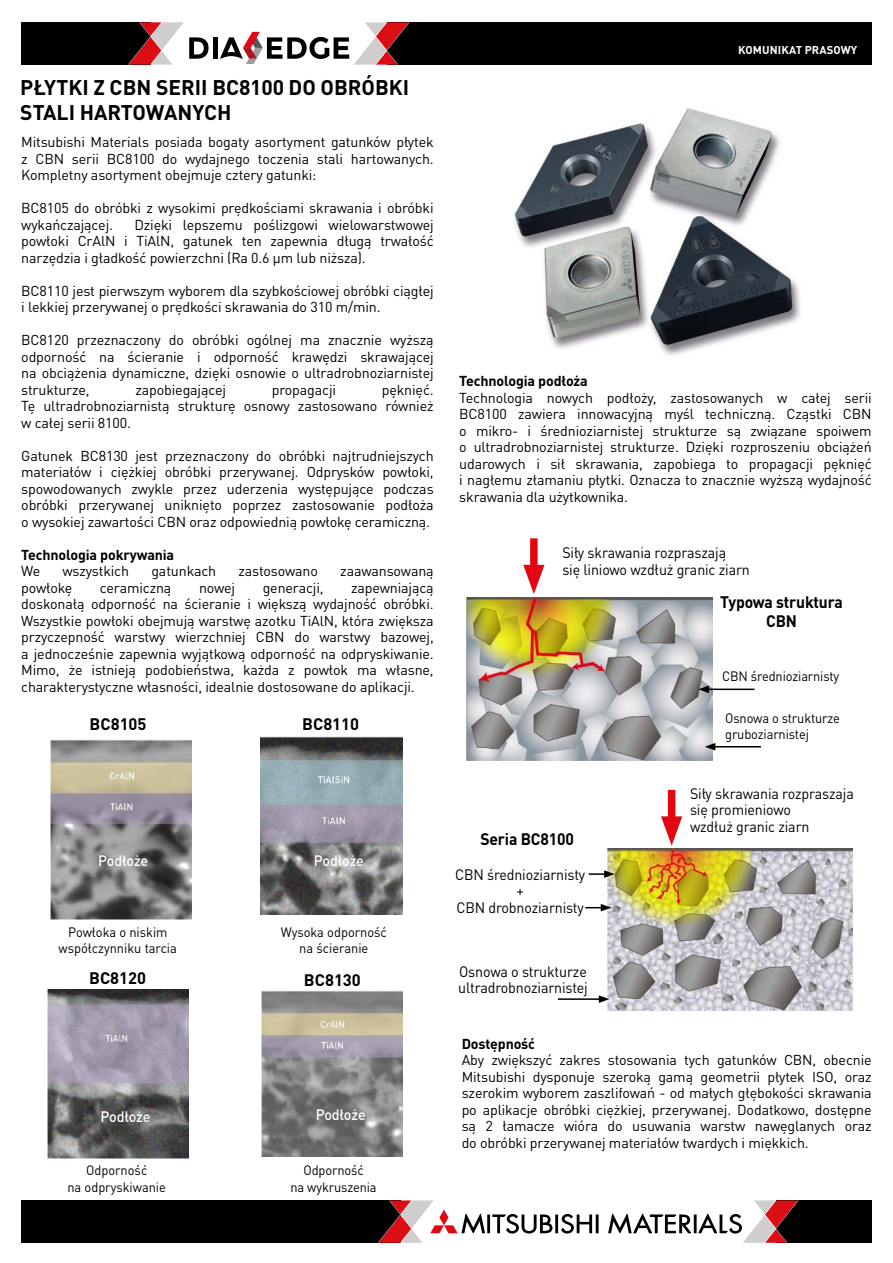
<style>
.page{position:relative;width:893px;height:1263px;background:#fff}
.page>*{position:absolute;margin:0;border:0;box-sizing:border-box;transform-origin:0 0}
.Headline_Planet_Blue{font:700 21px/25.5px "DIN Pro";color:#000}
.Main_text_Block{font:700 16.5px/19.5px "DIN Pro";letter-spacing:-.01em;color:#000;text-align:center;scale:.95 1}
.Main_text_Block-2{font:700 16.5px "DIN Pro";letter-spacing:-.01em;color:#000}
.Arial_R_11Pt_Right{font:15px/16.5px "DIN Pro";letter-spacing:-.01em;color:#000;scale:.95 1}
.Arial_R_11Pt_Right-2{font:500 15px "DIN Pro";letter-spacing:-.01em;color:#fff;scale:.95 1}
.Main_text_Block-3{font:14.25px/16.5px "DIN Pro";letter-spacing:-.01em;color:#000;text-align:justify}
.Main_text_Block-4{font:700 14.25px "DIN Pro";letter-spacing:-.01em;color:#000}
.Arial_R_11Pt_Right-3{font:13.5px/16.5px "DIN Pro";letter-spacing:-.01em;color:#000;text-align:center;scale:.95 1}
.PageMark{font:700 11.25px "DIN Pro";letter-spacing:.01em;color:#fff}
</style>
<div class="page">
<hr style="left:487px;top:1214px;width:3px;height:19px;background:#000">
<hr style="left:596px;top:1214px;width:3px;height:19px;background:#000">
<hr style="left:555px;top:1214px;width:3px;height:19px;background:#000">
<svg style="left:561px;top:1214px;width:31px;height:19px"></svg>
<svg style="left:492px;top:1214px;width:60px;height:19px"></svg>
<hr style="left:694px;top:1214px;width:3px;height:19px;background:#000">
<svg style="left:608px;top:1213px;width:83px;height:20px"></svg>
<hr style="left:213px;top:37px;width:4px;height:22px;background:#000">
<div style="left:387px;top:22px;width:485px;height:43px;background:#000"></div>
<svg style="left:220px;top:22px;width:189px;height:43px"></svg>
<div style="left:21px;top:22px;width:130px;height:43px;background:#000"></div>
<svg style="left:128px;top:22px;width:81px;height:43px"></svg>
<div style="left:776px;top:1200px;width:96px;height:43px;background:#000"></div>
<svg style="left:698px;top:1200px;width:100px;height:43px"></svg>
<div style="left:21px;top:1200px;width:379px;height:43px;background:#000"></div>
<svg style="left:378px;top:1200px;width:107px;height:43px"></svg>
<img style="left:514px;top:108px;width:287px;height:247px">
<img style="left:50px;top:740px;width:141px;height:180px">
<img style="left:260px;top:737px;width:142px;height:177px">
<img style="left:48px;top:989px;width:141px;height:169px">
<img style="left:262px;top:991px;width:141px;height:166px">
<img style="left:607px;top:848px;width:246px;height:162px">
<img style="left:467px;top:597px;width:245px;height:163px">
<div style="left:530px;top:538px;width:8px;height:39px;background:#e30613"></div>
<svg style="left:523px;top:565px;width:21px;height:29px"></svg>
<div style="left:668px;top:790px;width:7px;height:39px;background:#e30613"></div>
<svg style="left:661px;top:816px;width:21px;height:30px"></svg>
<hr style="left:707px;top:688px;width:48px;height:2px;background:#000">
<svg style="left:698px;top:685px;width:11px;height:8px"></svg>
<hr style="left:713px;top:746px;width:48px;height:1px;background:#000">
<svg style="left:705px;top:743px;width:10px;height:7px"></svg>
<svg style="left:585px;top:904px;width:26px;height:7px"></svg>
<svg style="left:589px;top:870px;width:26px;height:8px"></svg>
<hr style="left:558px;top:998px;width:43px;height:2px;background:#000">
<svg style="left:599px;top:995px;width:10px;height:8px"></svg>
<p class="Headline_Planet_Blue" style="left:20px;top:72px;width:390px">PŁYTKI Z CBN SERII BC8100 DO OBRÓBKI<br>STALI HARTOWANYCH</p>
<p class="Main_text_Block-3" style="left:21px;top:133px;width:414px">Mitsubishi Materials posiada bogaty asortyment gatunków płytek z CBN serii BC8100 do wydajnego toczenia stali hartowanych.<br>Kompletny asortyment obejmuje cztery gatunki:</p>
<p class="Main_text_Block-3" style="left:21px;top:199px;width:414px">BC8105 do obróbki z wysokimi prędkościami skrawania i obróbki wykańczającej.</p>
<p class="Main_text_Block-3" style="left:21px;top:215px;width:414px;text-indent:113px">Dzięki lepszemu poślizgowi wielowarstwowej powłoki CrAlN i TiAlN, gatunek ten zapewnia długą trwałość narzędzia i gładkość powierzchni (Ra 0.6 µm lub niższa).</p>
<p class="Main_text_Block-3" style="left:21px;top:281px;width:414px">BC8110 jest pierwszym wyborem dla szybkościowej obróbki ciągłej i lekkiej przerywanej o prędkości skrawania do 310 m/min.</p>
<p class="Main_text_Block-3" style="left:21px;top:331px;width:414px">BC8120 przeznaczony do obróbki ogólnej ma znacznie wyższą odporność na ścieranie i odporność krawędzi skrawającej na obciążenia dynamiczne, dzięki osnowie o ultradrobnoziarnistej strukturze,</p>
<p class="Main_text_Block-3" style="left:21px;top:380px;width:414px;text-indent:361px">pęknięć.<br>Tę ultradrobnoziarnistą strukturę osnowy zastosowano również w całej serii 8100.</p>
<p class="Main_text_Block-3" style="left:21px;top:446px;width:414px">Gatunek BC8130 jest przeznaczony do obróbki najtrudniejszych materiałów i ciężkiej obróbki przerywanej. Odprysków powłoki, spowodowanych zwykle przez uderzenia występujące podczas obróbki przerywanej uniknięto poprzez zastosowanie podłoża o wysokiej zawartości CBN oraz odpowiednią powłokę ceramiczną.</p>
<p class="Main_text_Block-4" style="left:21px;top:543px;width:154px">Technologia pokrywania</p>
<p class="Main_text_Block-3" style="left:21px;top:562px;width:21px">We</p>
<p class="Main_text_Block-3" style="left:63px;top:562px;width:68px">wszystkich</p>
<p class="Main_text_Block-3" style="left:151px;top:562px;width:66px">gatunkach</p>
<p class="Main_text_Block-3" style="left:238px;top:562px;width:81px">zastosowano</p>
<p class="Main_text_Block-3" style="left:340px;top:562px;width:95px">zaawansowaną</p>
<p class="Main_text_Block-3" style="left:21px;top:578px;width:53px">powłokę</p>
<p class="Main_text_Block-3" style="left:100px;top:578px;width:73px">ceramiczną</p>
<p class="Main_text_Block-3" style="left:199px;top:578px;width:38px">nowej</p>
<p class="Main_text_Block-3" style="left:263px;top:578px;width:62px">generacji,</p>
<p class="Main_text_Block-3" style="left:135px;top:380px;width:92px">zapobiegającej</p>
<p class="Main_text_Block-3" style="left:272px;top:380px;width:66px">propagacji</p>
<p class="Main_text_Block-3" style="left:21px;top:578px;width:414px;text-indent:330px">zapewniającą doskonałą odporność na ścieranie i większą wydajność obróbki.<br>Wszystkie powłoki obejmują warstwę azotku TiAlN, która zwiększa przyczepność warstwy wierzchniej CBN do warstwy bazowej, a jednocześnie zapewnia wyjątkową odporność na odpryskiwanie.<br>Mimo, że istnieją podobieństwa, każda z powłok ma własne, charakterystyczne własności, idealnie dostosowane do aplikacji.</p>
<p class="Main_text_Block-2" style="left:90px;top:710px;width:58px">BC8105</p>
<p class="Main_text_Block-2" style="left:302px;top:710px;width:58px">BC8110</p>
<p class="Arial_R_11Pt_Right-2" style="left:98px;top:848px;width:54px">Podłoże</p>
<p class="Arial_R_11Pt_Right-2" style="left:314px;top:848px;width:54px">Podłoże</p>
<p class="Arial_R_11Pt_Right-3" style="left:59px;top:922px;width:126px">Powłoka o niskim współczynniku tarcia</p>
<p class="Arial_R_11Pt_Right-3" style="left:281px;top:922px;width:113px">Wysoka odporność na ścieranie</p>
<p class="Main_text_Block-2" style="left:89px;top:964px;width:58px">BC8120</p>
<p class="Main_text_Block-2" style="left:304px;top:966px;width:58px">BC8130</p>
<p class="Arial_R_11Pt_Right-2" style="left:101px;top:1104px;width:54px">Podłoże</p>
<p class="Arial_R_11Pt_Right-2" style="left:316px;top:1102px;width:54px">Podłoże</p>
<p class="Arial_R_11Pt_Right-3" style="left:67px;top:1161px;width:105px">Odporność<br>na odpryskiwanie</p>
<p class="Arial_R_11Pt_Right-3" style="left:290px;top:1161px;width:92px">Odporność<br>na wykruszenia</p>
<p class="PageMark" style="left:738px;top:41px;width:121px">KOMUNIKAT PRASOWY</p>
<p class="Main_text_Block-4" style="left:459px;top:369px;width:130px">Technologia podłoża</p>
<p class="Main_text_Block-3" style="left:459px;top:388px;width:414px">Technologia nowych podłoży, zastosowanych w całej serii BC8100 zawiera innowacyjną myśl techniczną. Cząstki CBN o mikro- i średnioziarnistej strukturze są związane spoiwem o ultradrobnoziarnistej strukturze. Dzięki rozproszeniu obciążeń udarowych i sił skrawania, zapobiega to propagacji pęknięć i nagłemu złamaniu płytki. Oznacza to znacznie wyższą wydajność skrawania dla użytkownika.</p>
<p class="Arial_R_11Pt_Right" style="left:562px;top:543px;width:199px">Siły skrawania rozpraszają<br>się liniowo wzdłuż granic ziarn</p>
<p class="Main_text_Block" style="left:720px;top:590px;width:131px">Typowa struktura<br>CBN</p>
<p class="Arial_R_11Pt_Right-3" style="left:722px;top:667px;width:125px">CBN średnioziarnisty</p>
<p class="Main_text_Block" style="left:480px;top:827px;width:100px">Seria BC8100</p>
<p class="Arial_R_11Pt_Right" style="left:455px;top:864px;width:139px">CBN średnioziarnisty</p>
<p class="Arial_R_11Pt_Right" style="left:516px;top:881px;width:9px">+</p>
<p class="Arial_R_11Pt_Right" style="left:456px;top:897px;width:136px">CBN drobnoziarnisty</p>
<p class="Arial_R_11Pt_Right" style="left:458px;top:961px;width:138px">Osnowa o strukturze ultradrobnoziarnistej</p>
<p class="Arial_R_11Pt_Right-3" style="left:725px;top:708px;width:122px;text-align:left">Osnowa o strukturze gruboziarnistej</p>
<p class="Arial_R_11Pt_Right" style="left:690px;top:783px;width:174px">Siły skrawania rozpraszaja się promieniowo</p>
<p class="Arial_R_11Pt_Right" style="left:690px;top:816px;width:127px">wzdłuż granic ziarn</p>
<p class="Main_text_Block-4" style="left:462px;top:1031px;width:75px">Dostępność</p>
<p class="Main_text_Block-3" style="left:462px;top:1050px;width:412px">Aby zwiększyć zakres stosowania tych gatunków CBN, obecnie Mitsubishi dysponuje szeroką gamą geometrii płytek ISO, oraz szerokim wyborem zaszlifowań - od małych głębokości skrawania po aplikacje obróbki ciężkiej, przerywanej. Dodatkowo, dostępne są 2 łamacze wióra do usuwania warstw nawęglanych oraz do obróbki przerywanej materiałów twardych i miękkich.</p>
</div>
